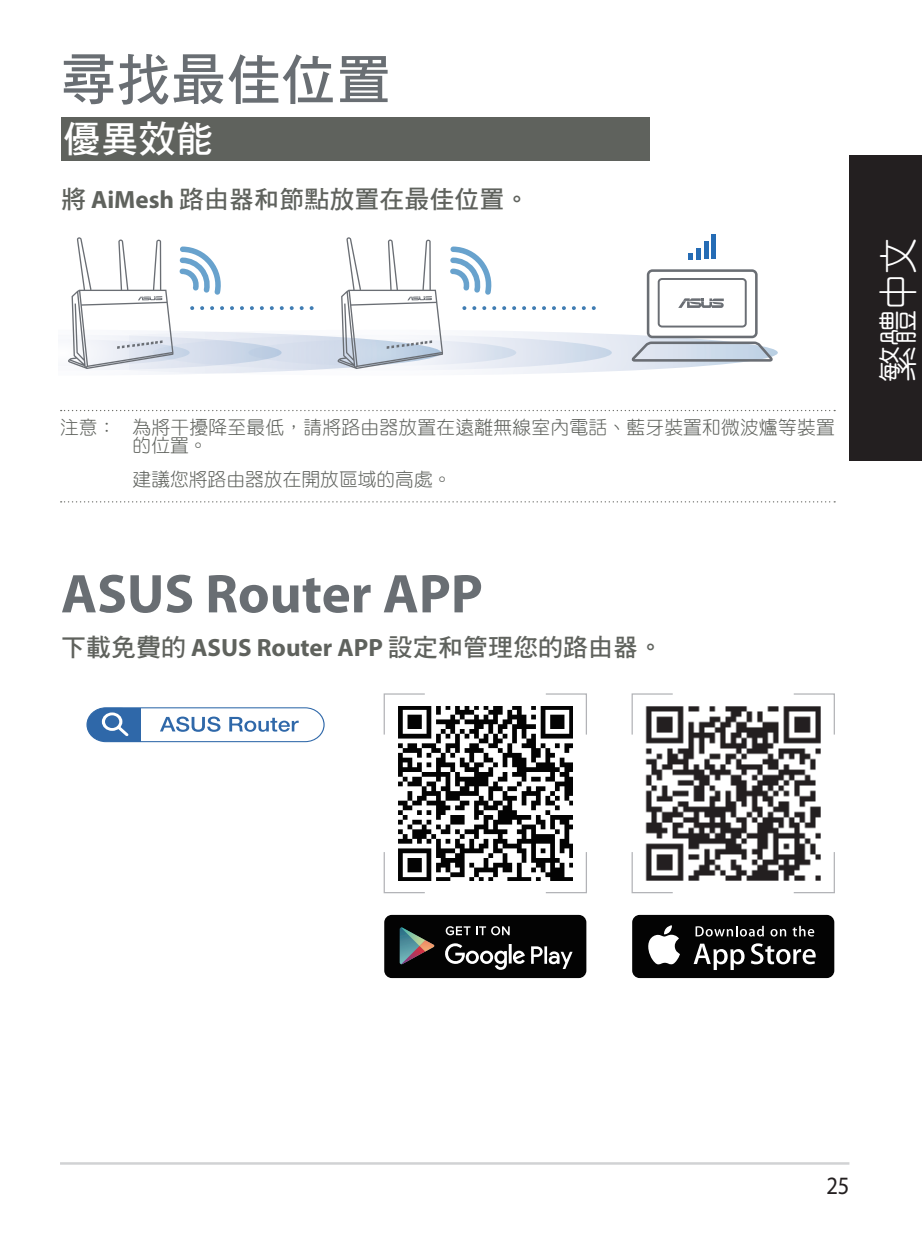
<style>
.page{position:relative;width:922px;height:1241px;background:#fff}
.page>*{position:absolute;margin:0;border:0;box-sizing:border-box;transform-origin:0 0}
.WL_Heading_1{font:700 55px "Myriad Pro";color:#696e73}
.WL_Heading_1-2{font:55px "DF Hei Std W7";color:#696e73}
.WC_Tab_TOC{font:40px "DF Yuan Std W3";color:#fff;scale:.9 1}
.WL_Heading_1-3{font:37.5px "DF Hei Std W7";color:#fff}
.WL_Header_3{font:25px "DF Hei Std W7";color:#5f625d}
.t1{font:25px "Myriad Pro";color:#231f20;scale:.9 1}
.WL_Message_List_1{font:18.75px/18.8px "DF Yuan Std W3";letter-spacing:.01em;color:#5f625d}
.WL_Message_List_3{font:18.75px "DF Yuan Std W3";color:#5f625d}
.s1{font-family:"Myriad Pro";font-weight:700}
</style>
<div class="page">
<div style="left:849px;top:156px;width:72px;height:305px;background:#231f20"></div>
<hr style="left:60px;top:1161px;width:789px;height:3px;background:#d1d2d4">
<div style="left:61px;top:117px;width:588px;height:44px;background:#5f625d"></div>
<svg style="left:61px;top:410px;width:773px;height:1px"></svg>
<svg style="left:61px;top:501px;width:773px;height:1px"></svg>
<svg style="left:86px;top:707px;width:239px;height:35px"></svg>
<hr style="left:711px;top:234px;width:4px;height:25px;background:#256cb5">
<svg style="left:68px;top:237px;width:709px;height:137px"></svg>
<div style="left:384px;top:914px;width:202px;height:63px;background:#030303;border-radius:8px"></div>
<svg style="left:399px;top:927px;width:35px;height:37px"></svg>
<svg style="left:445px;top:943px;width:127px;height:26px"></svg>
<svg style="left:445px;top:926px;width:25px;height:9px"></svg>
<svg style="left:476px;top:926px;width:33px;height:9px"></svg>
<img style="left:398px;top:706px;width:174px;height:174px">
<svg style="left:383px;top:693px;width:43px;height:42px"></svg>
<svg style="left:544px;top:693px;width:43px;height:42px"></svg>
<svg style="left:383px;top:850px;width:43px;height:43px"></svg>
<svg style="left:544px;top:850px;width:43px;height:43px"></svg>
<div style="left:632px;top:914px;width:202px;height:63px;background:#030303;border-radius:8px"></div>
<svg style="left:648px;top:925px;width:31px;height:39px"></svg>
<svg style="left:693px;top:943px;width:51px;height:26px"></svg>
<svg style="left:750px;top:943px;width:65px;height:21px"></svg>
<svg style="left:695px;top:925px;width:68px;height:11px"></svg>
<svg style="left:770px;top:929px;width:16px;height:7px"></svg>
<svg style="left:792px;top:925px;width:22px;height:11px"></svg>
<svg style="left:631px;top:693px;width:42px;height:42px"></svg>
<svg style="left:793px;top:693px;width:42px;height:42px"></svg>
<svg style="left:631px;top:852px;width:42px;height:41px"></svg>
<svg style="left:793px;top:852px;width:42px;height:41px"></svg>
<img style="left:645px;top:706px;width:175px;height:174px">
<p class="WL_Heading_1-2" style="left:61px;top:50px;width:331px">尋找最佳位置</p>
<p class="WL_Heading_1-3" style="left:63px;top:118px;width:151px">優異效能</p>
<p class="WL_Header_3" style="left:61px;top:186px;width:470px">將 <span class="s1">AiMesh</span> 路由器和節點放置在最佳位置。</p>
<p class="WL_Message_List_1" style="left:132px;top:417px;width:703px;text-indent:-72px">注意： 為將干擾降至最低，請將路由器放置在遠離無線室內電話、藍牙裝置和微波爐等裝置的位置。</p>
<p class="WL_Message_List_3" style="left:132px;top:469px;width:320px">建議您將路由器放在開放區域的高處。</p>
<p class="WL_Heading_1" style="left:61px;top:558px;width:423px">ASUS Router APP</p>
<p class="WL_Header_3" style="left:61px;top:633px;width:603px">下載免費的 <span class="s1">ASUS Router APP</span> 設定和管理您的路由器。</p>
<p class="WC_Tab_TOC" style="left:876px;top:382px;width:161px;rotate:-90deg">繁體中文</p>
<p class="t1" style="left:826px;top:1169px;width:27px">25</p>
</div>
